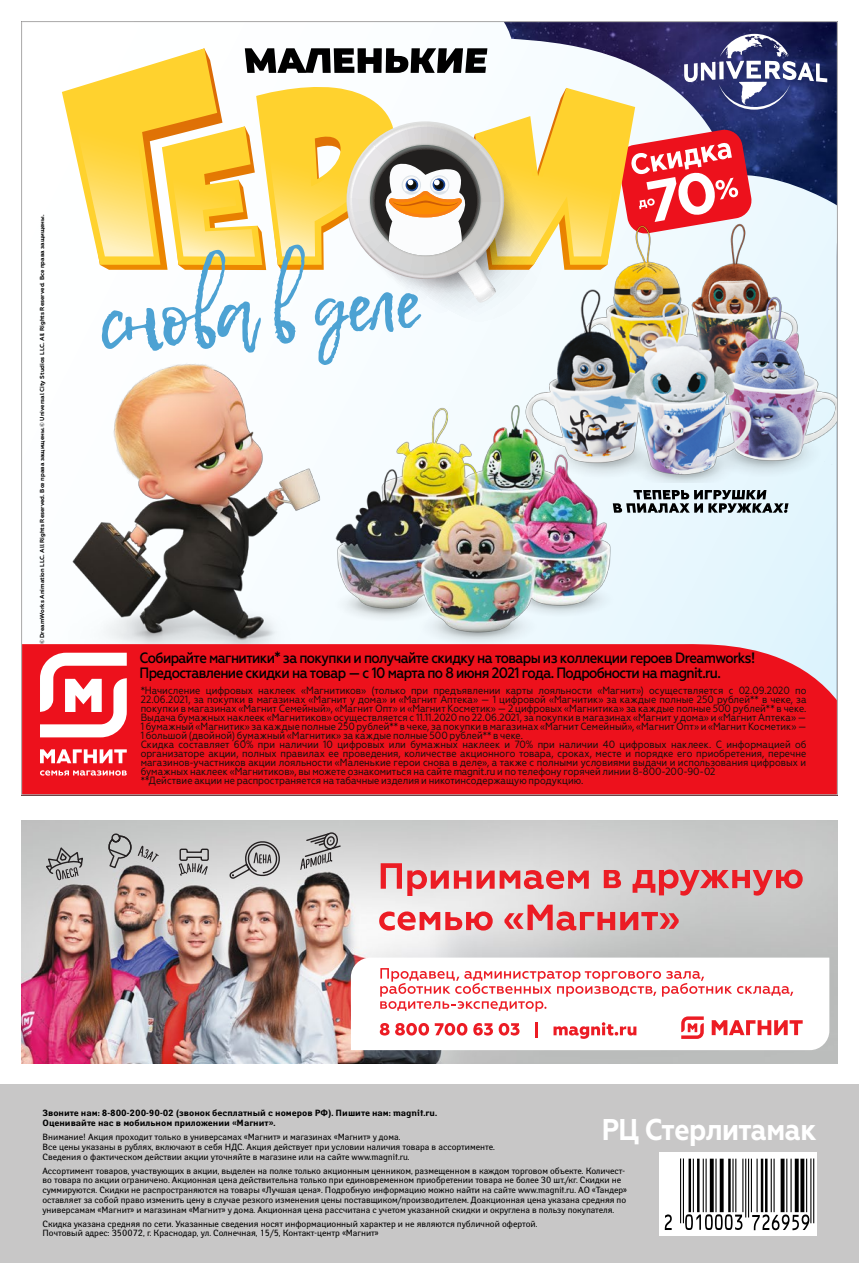
<style>
.page{position:relative;width:859px;height:1263px;background:#fff}
.page>*{position:absolute;margin:0;border:0;box-sizing:border-box;transform-origin:0 0}
.t1{font:73.65px "Lemon Tuesday";color:#4da2d3}
.t2{font:71.85px "Ean Bwr P36 Tt";color:#000;scale:.76 1}
.GorodRC{font:700 30px "Geometria Narrow";letter-spacing:-.02em;color:#fff}
.t3{font:500 15px/15px "Geometria Narrow";letter-spacing:-.04em;color:#000}
.t4{font:10.5px/9px "Geometria Narrow";letter-spacing:.005em;color:#0e0f0b}
.t5{font:9px/9.8px "Yanus C";color:#000}
.t6{font:700 9px/9.8px "Yanus C";color:#000}
.t7{font:700 5.85px "Geometria";color:#000}
</style>
<div class="page">
<div style="left:0;top:1084px;width:859px;height:179px;background:#c8c7c7"></div>
<div style="left:658px;top:1153px;width:158px;height:83px;background:#fff"></div>
<svg style="left:455px;top:23px;width:381px;height:616px;background:#c9d7e5"></svg>
<img style="left:72px;top:363px;width:242px;height:276px">
<div style="left:23px;top:639px;width:813px;height:154px;background:#ed111c"></div>
<svg style="left:40px;top:653px;width:87px;height:84px"></svg>
<svg style="left:40px;top:749px;width:87px;height:14px"></svg>
<svg style="left:40px;top:770px;width:87px;height:6px"></svg>
<svg style="left:62px;top:34px;width:765px;height:290px"></svg>
<img style="left:491px;top:182px;width:345px;height:300px">
<img style="left:314px;top:394px;width:330px;height:325px">
<svg style="left:613px;top:490px;width:175px;height:23px;background:#889195"></svg>
<img style="left:21px;top:821px;width:817px;height:242px">
<svg style="left:379px;top:863px;width:424px;height:67px;background:#dca8a9"></svg>
<svg style="left:351px;top:957px;width:478px;height:93px"></svg>
<svg style="left:380px;top:968px;width:423px;height:71px"></svg>
<svg style="left:228px;top:839px;width:54px;height:41px;background:#b6b5b6"></svg>
<svg style="left:44px;top:846px;width:40px;height:34px"></svg>
<svg style="left:179px;top:848px;width:31px;height:28px"></svg>
<svg style="left:300px;top:832px;width:42px;height:38px;background:#adadad"></svg>
<svg style="left:108px;top:833px;width:24px;height:36px"></svg>
<svg style="left:138px;top:846px;width:21px;height:16px"></svg>
<p class="t7" style="left:39px;top:644px;width:431px;rotate:-90deg">© DreamWorks Animation LLC. All Rights Reserved. Все права защищены.© Universal City Studios LLC. All Rights Reserved. Все права защищены.</p>
<p class="t1" style="left:96px;top:282px;width:322px;rotate:-4deg">снова в деле</p>
<p class="t3" style="left:140px;top:651px;width:617px">Собирайте магнитики* за покупки и получайте скидку на товары из коллекции героев Dreamworks!<br>Предоставление скидки на товар — с 10 марта по 8 июня 2021 года. Подробности на magnit.ru.</p>
<p class="t4" style="left:141px;top:686px;width:667px">*Начисление цифровых наклеек «Магнитиков» (только при предъявлении карты лояльности «Магнит») осуществляется с 02.09.2020 по 22.06.2021, за покупки в магазинах «Магнит у дома» и «Магнит Аптека» — 1 цифровой «Магнитик» за каждые полные 250 рублей** в чеке, за покупки в магазинах «Магнит Семейный», «Магнит Опт» и «Магнит Косметик» — 2 цифровых «Магнитика» за каждые полные 500 рублей** в чеке.<br>Выдача бумажных наклеек «Магнитиков» осуществляется с 11.11.2020 по 22.06.2021, за покупки в магазинах «Магнит у дома» и «Магнит Аптека» — 1 бумажный «Магнитик» за каждые полные 250 рублей** в чеке, за покупки в магазинах «Магнит Семейный», «Магнит Опт» и «Магнит Косметик» — 1 большой (двойной) бумажный «Магнитик» за каждые полные 500 рублей** в чеке.<br>Скидка составляет 60% при наличии 10 цифровых или бумажных наклеек и 70% при наличии 40 цифровых наклеек. С информацией об организаторе акции, полных правилах ее проведения, количестве акционного товара, сроках, месте и порядке его приобретения, перечне магазинов-участников акции лояльности «Маленькие герои снова в деле», а также с полными условиями выдачи и использования цифровых и бумажных наклеек «Магнитиков», вы можете ознакомиться на сайте magnit.ru и по телефону горячей линии 8-800-200-90-02<br>**Действие акции не распространяется на табачные изделия и никотинсодержащую продукцию.</p>
<p class="t6" style="left:43px;top:1109px;width:396px">Звоните нам: 8-800-200-90-02 (звонок бесплатный с номеров РФ). Пишите нам: magnit.ru.<br>Оценивайте нас в мобильном приложении «Магнит».</p>
<p class="t5" style="left:43px;top:1132px;width:454px">Внимание! Акция проходит только в универсамах «Магнит» и магазинах «Магнит» у дома.<br>Все цены указаны в рублях, включают в себя НДС. Акция действует при условии наличия товара в ассортименте.<br>Сведения о фактическом действии акции уточняйте в магазине или на сайте www.magnit.ru.</p>
<p class="t5" style="left:43px;top:1166px;width:586px">Ассортимент товаров, участвующих в акции, выделен на полке только акционным ценником, размещенном в каждом торговом объекте. Количест&shy;во товара по акции ограничено. Акционная цена действительна только при единовременном приобретении товара не более 30 шт./кг. Скидки не суммируются. Скидки не распространяются на товары «Лучшая цена». Подробную информацию можно найти на сайте www.magnit.ru. АО «Тандер» оставляет за собой право изменить цену в случае резкого изменения цены поставщиком/производителем. Доакционная цена указана средняя по универсамам «Магнит» и магазинам «Магнит» у дома. Акционная цена рассчитана с учетом указанной скидки и округлена в пользу покупателя.</p>
<p class="t5" style="left:43px;top:1219px;width:496px">Скидка указана средняя по сети. Указанные сведения носят информационный характер и не являются публичной офертой.<br>Почтовый адрес: 350072, г. Краснодар, ул. Солнечная, 15/5, Контакт-центр «Магнит»</p>
<p class="GorodRC" style="left:602px;top:1112px;width:216px">РЦ Стерлитамак</p>
<p class="t2" style="left:649px;top:1158px;width:219px">%!01AA0D-hcgjfj!</p>
</div>
